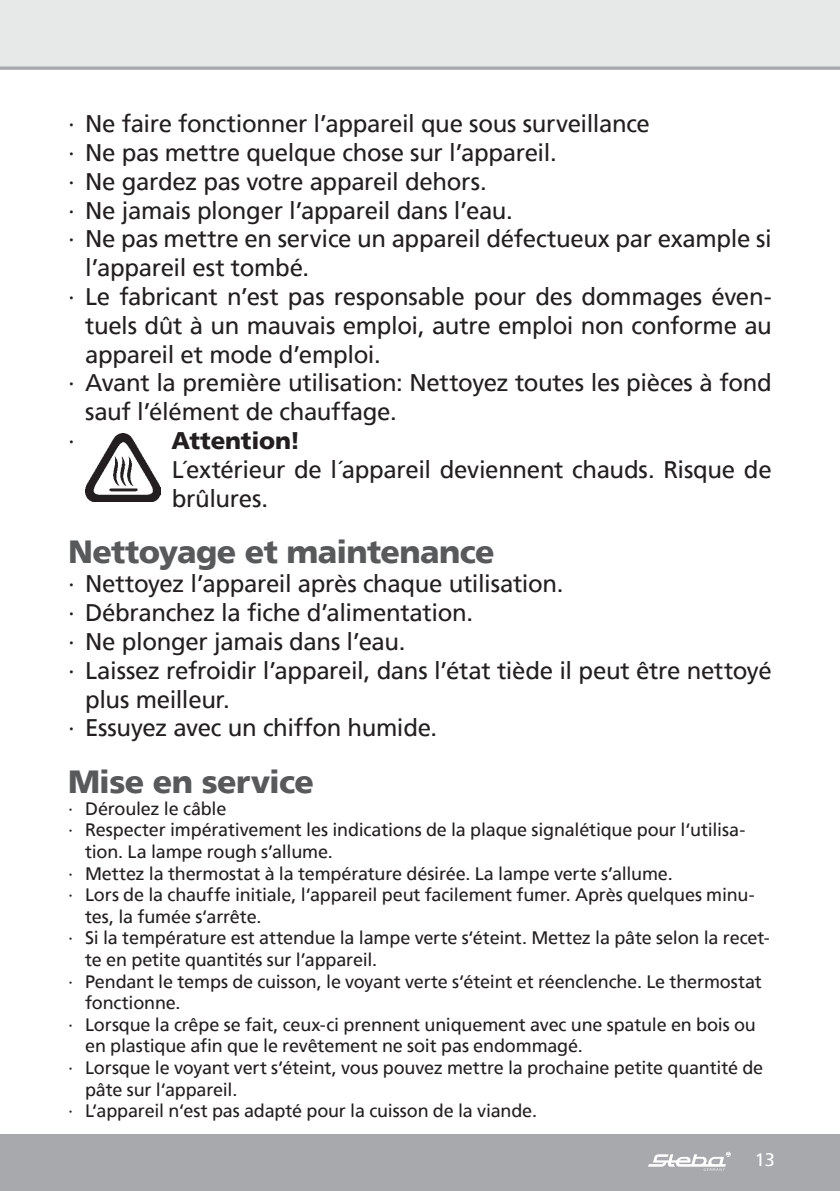
<style>
.page{position:relative;width:840px;height:1191px;background:#fff}
.page>*{position:absolute;margin:0;border:0;box-sizing:border-box;transform-origin:0 0}
.t1{font:900 32px "Frutiger";letter-spacing:-.02em;color:#58595b}
.t2{font:24px/28.8px "Frutiger";letter-spacing:-.015em;color:#231f20}
.t3{font:900 24px "Frutiger";letter-spacing:-.01em;color:#231f20}
.t4{font:18px "Frutiger";letter-spacing:-.01em;color:#231f20}
.t5{font:18px "Frutiger";color:#fff}
</style>
<div class="page">
<div style="left:0;top:0;width:839px;height:68px;background:#e7e8e8"></div>
<div style="left:0;top:1134px;width:839px;height:57px;background:#a7a9ac"></div>
<svg style="left:648px;top:1151px;width:82px;height:19px"></svg>
<svg style="left:0;top:66px;width:839px;height:4px;background:#b2b4b7"></svg>
<img style="left:85px;top:433px;width:75px;height:69px">
<h2 class="t2" style="left:68px;top:109px;width:583px">∙ Ne faire fonctionner l’appareil que sous surveillance</h2>
<h2 class="t2" style="left:68px;top:138px;width:490px">∙ Ne pas mettre quelque chose sur l’appareil.</h2>
<h2 class="t2" style="left:68px;top:167px;width:420px">∙ Ne gardez pas votre appareil dehors.</h2>
<h2 class="t2" style="left:68px;top:196px;width:446px">∙ Ne jamais plonger l’appareil dans l’eau.</h2>
<h2 class="t2" style="left:68px;top:224px;width:704px">∙ Ne pas mettre en service un appareil défectueux par example si</h2>
<h2 class="t2" style="left:85px;top:253px;width:225px">l’appareil est tombé.</h2>
<h2 class="t2" style="left:68px;top:282px;width:705px">∙ Le fabricant n’est pas responsable pour des dommages éven-</h2>
<h2 class="t2" style="left:85px;top:311px;width:687px">tuels dût à un mauvais emploi, autre emploi non conforme au</h2>
<h2 class="t2" style="left:85px;top:340px;width:297px">appareil et mode d’emploi.</h2>
<h2 class="t2" style="left:68px;top:368px;width:704px">∙ Avant la première utilisation: Nettoyez toutes les pièces à fond</h2>
<h2 class="t2" style="left:85px;top:397px;width:313px">sauf l’élément de chauffage.</h2>
<h2 class="t2" style="left:68px;top:426px;width:8px">∙</h2>
<h2 class="t3" style="left:171px;top:426px;width:130px">Attention!</h2>
<h2 class="t2" style="left:172px;top:455px;width:601px">L´extérieur de l´appareil deviennent chauds. Risque de brûlures.</h2>
<h1 class="t1" style="left:68px;top:533px;width:428px">Nettoyage et maintenance</h1>
<h2 class="t2" style="left:68px;top:569px;width:496px">∙ Nettoyez l’appareil après chaque utilisation.</h2>
<h2 class="t2" style="left:68px;top:598px;width:406px">∙ Débranchez la fiche d’alimentation.</h2>
<h2 class="t2" style="left:68px;top:627px;width:339px">∙ Ne plonger jamais dans l’eau.</h2>
<h2 class="t2" style="left:68px;top:656px;width:704px">∙ Laissez refroidir l’appareil, dans l’état tiède il peut être nettoyé</h2>
<h2 class="t2" style="left:85px;top:684px;width:146px">plus meilleur.</h2>
<h2 class="t2" style="left:68px;top:713px;width:370px">∙ Essuyez avec un chiffon humide.</h2>
<h1 class="t1" style="left:68px;top:762px;width:247px">Mise en service</h1>
<p class="t4" style="left:68px;top:798px;width:160px">∙ Déroulez le câble</p>
<p class="t4" style="left:68px;top:819px;width:678px">∙ Respecter impérativement les indications de la plaque signalétique pour l‘utilisa-</p>
<p class="t4" style="left:85px;top:841px;width:249px">tion. La lampe rough s’allume.</p>
<p class="t4" style="left:68px;top:862px;width:605px">∙ Mettez la thermostat à la température désirée. La lampe verte s’allume.</p>
<p class="t4" style="left:68px;top:884px;width:687px">∙ Lors de la chauffe initiale, l‘appareil peut facilement fumer. Après quelques minu-</p>
<p class="t4" style="left:85px;top:906px;width:178px">tes, la fumée s‘arrête.</p>
<p class="t4" style="left:68px;top:927px;width:702px">∙ Si la température est attendue la lampe verte s‘éteint. Mettez la pâte selon la recet-</p>
<p class="t4" style="left:85px;top:949px;width:293px">te en petite quantités sur l’appareil.</p>
<p class="t4" style="left:68px;top:970px;width:695px">∙ Pendant le temps de cuisson, le voyant verte s‘éteint et réenclenche. Le thermostat</p>
<p class="t4" style="left:85px;top:992px;width:97px">fonctionne.</p>
<p class="t4" style="left:68px;top:1014px;width:689px">∙ Lorsque la crêpe se fait, ceux-ci prennent uniquement avec une spatule en bois ou</p>
<p class="t4" style="left:85px;top:1035px;width:499px">en plastique afin que le revêtement ne soit pas endommagé.</p>
<p class="t4" style="left:68px;top:1057px;width:696px">∙ Lorsque le voyant vert s‘éteint, vous pouvez mettre la prochaine petite quantité de</p>
<p class="t4" style="left:85px;top:1078px;width:154px">pâte sur l‘appareil.</p>
<p class="t4" style="left:68px;top:1100px;width:470px">∙ L‘appareil n‘est pas adapté pour la cuisson de la viande.</p>
<p class="t5" style="left:754px;top:1149px;width:22px">13</p>
</div>
